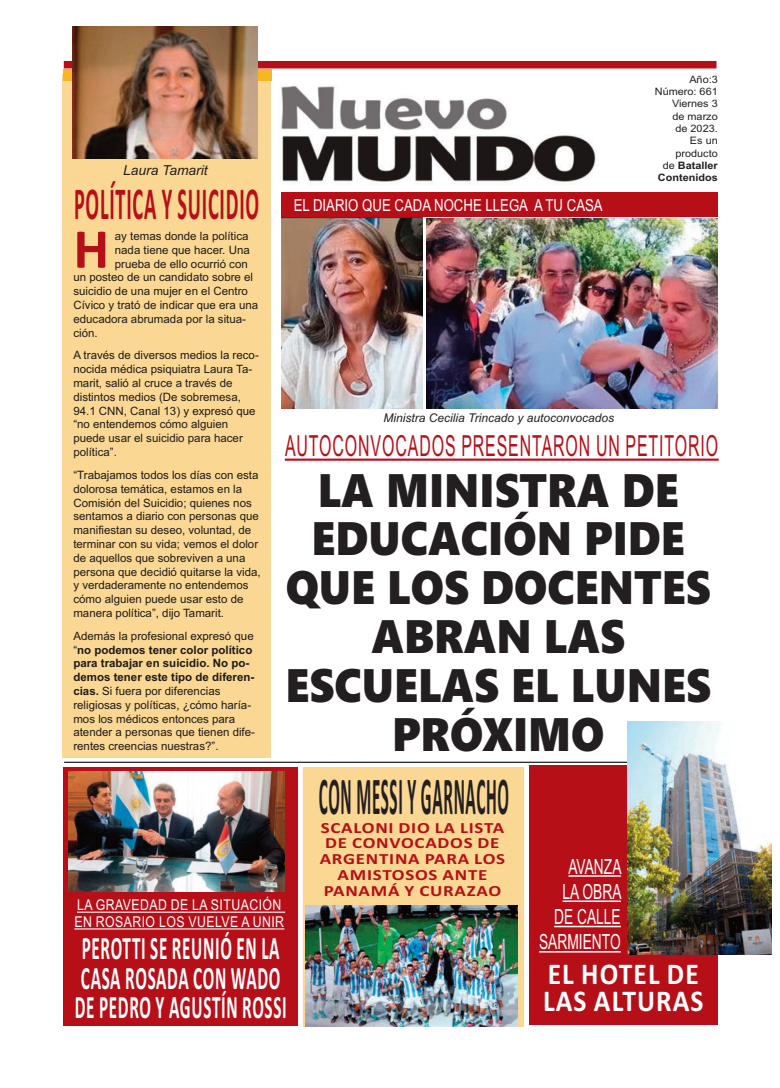
<style>
.page{position:relative;width:780px;height:1088px;background:#fff}
.page>*{position:absolute;margin:0;border:0;box-sizing:border-box;transform-origin:0 0}
.t1{font:700 56.75px "Calibri";color:#b70f17}
.t2{font:700 53.62px "Calibri";letter-spacing:.04em;color:#231f20;scale:.32 1}
.t3{font:46.88px/48.9px "Segoe UI Black";color:#231f20;text-align:center;scale:.93 1}
.t4{font:700 46px "Calibri";letter-spacing:.04em;color:#b70f17;scale:.44 1}
.t5{font:700 32.88px/29.2px "Calibri";letter-spacing:.04em;color:#fff;scale:.52 1}
.t6{font:700 30.25px/27px "Calibri";letter-spacing:.04em;color:#fff;scale:.91 1}
.t7{font:29px "Arial";letter-spacing:.055em;color:#b70f17;scale:.55 1}
.t8{font:20.88px/25.2px "Arial";color:#fff;text-align:right;scale:.66 1}
.t9{font:16.62px "Arial";color:#fff;scale:.8 1}
.t10{font:700 15.62px/15.8px "Calibri";letter-spacing:.04em;color:#b70f17;text-align:center;scale:1.21 1}
.t11{font:14.88px/16.8px "Arial";letter-spacing:.035em;color:#fff;scale:.83 1}
.t12{font:italic 13.75px "Arial";color:#231f20}
.t13{font:italic 12px "Arial";color:#231f20}
.t14{font:11.5px/13.8px "Arial";color:#1f1b1a}
.t15{font:10.25px/12.2px "Arial";color:#231f20;text-align:right;scale:1.06 1}
.s1{font-weight:700}
</style>
<div class="page">
<img style="left:281px;top:85px;width:315px;height:99px">
<img style="left:281px;top:218px;width:141px;height:191px">
<div style="left:64px;top:61px;width:652px;height:7px;background:#b70f17"></div>
<hr style="left:285px;top:459px;width:433px;height:2px;background:#b70f17">
<hr style="left:64px;top:762px;width:653px;height:1px;background:#231f20">
<div style="left:303px;top:767px;width:221px;height:259px;background:#fad793"></div>
<div style="left:63px;top:74px;width:208px;height:684px;background:#fad793"></div>
<div style="left:63px;top:767px;width:234px;height:258px;background:#b70f17"></div>
<div style="left:528px;top:766px;width:189px;height:259px;background:#b70f17"></div>
<div style="left:64px;top:69px;width:208px;height:11px;background:#f6b723"></div>
<img style="left:72px;top:27px;width:185px;height:132px">
<hr style="left:77px;top:911px;width:208px;height:2px;background:#fff">
<hr style="left:74px;top:928px;width:210px;height:1px;background:#fff">
<img style="left:628px;top:722px;width:143px;height:233px">
<div style="left:281px;top:192px;width:436px;height:25px;background:#b70f17"></div>
<img style="left:68px;top:772px;width:217px;height:119px">
<img style="left:426px;top:218px;width:291px;height:191px">
<img style="left:305px;top:905px;width:212px;height:121px">
<hr style="left:568px;top:875px;width:52px;height:2px;background:#fff">
<hr style="left:562px;top:900px;width:58px;height:2px;background:#fff">
<hr style="left:554px;top:926px;width:66px;height:1px;background:#fff">
<hr style="left:539px;top:951px;width:81px;height:1px;background:#fff">
<p class="t12" style="left:123px;top:165px;width:86px">Laura Tamarit</p>
<h3 class="t4" style="left:74px;top:176px;width:422px">POLÍTICA Y SUICIDIO</h3>
<h1 class="t1" style="left:73px;top:215px;width:37px">H</h1>
<p class="t14" style="left:115px;top:229px;width:135px">ay temas donde la política</p>
<p class="t14" style="left:115px;top:243px;width:136px">nada tiene que hacer. Una</p>
<p class="t14" style="left:115px;top:257px;width:134px">prueba de ello ocurrió con</p>
<p class="t14" style="left:73px;top:271px;width:181px">un posteo de un candidato sobre el</p>
<p class="t14" style="left:73px;top:284px;width:176px">suicidio de una mujer en el Centro</p>
<p class="t14" style="left:73px;top:298px;width:186px">Cívico y trató de indicar que era una</p>
<p class="t14" style="left:73px;top:312px;width:174px">educadora abrumada por la situa-</p>
<p class="t14" style="left:73px;top:326px;width:26px">ción.</p>
<p class="t14" style="left:73px;top:349px;width:187px">A través de diversos medios la reco&shy;nocida médica psiquiatra Laura Ta&shy;marit, salió al cruce a través de distintos medios (De sobremesa,<br>94.1 CNN, Canal 13) y expresó que “no entendemos cómo alguien puede usar el suicidio para hacer política”.</p>
<p class="t14" style="left:73px;top:468px;width:189px">“Trabajamos todos los días con esta dolorosa temática, estamos en la Comisión del Suicidio; quienes nos sentamos a diario con personas que manifiestan su deseo, voluntad, de terminar con su vida; vemos el dolor de aquellos que sobreviven a una persona que decidió quitarse la vida, y verdaderamente no entendemos cómo alguien puede usar esto de manera política”, dijo Tamarit.</p>
<p class="t14" style="left:73px;top:629px;width:183px">Además la profesional expresó que “<span class="s1">no podemos tener color político para trabajar en suicidio. No po&shy;demos tener este tipo de diferen&shy;cias.</span> Si fuera por diferencias religiosas y políticas, ¿cómo haría&shy;mos los médicos entonces para atender a personas que tienen dife&shy;rentes creencias nuestras?”.</p>
<h3 class="t9" style="left:294px;top:196px;width:388px">EL DIARIO QUE CADA NOCHE LLEGA A TU CASA</h3>
<p class="t15" style="left:655px;top:73px;width:61px">Año:3<br>Número: 661<br>Viernes 3<br>de marzo<br>de 2023.<br>Es un producto<br>de <span class="s1">Bataller<br>Contenidos</span></p>
<p class="t13" style="left:383px;top:414px;width:232px">Ministra Cecilia Trincado y autoconvocados</p>
<h3 class="t7" style="left:285px;top:430px;width:789px">AUTOCONVOCADOS PRESENTARON UN PETITORIO</h3>
<h3 class="t3" style="left:285px;top:463px;width:459px">LA MINISTRA DE<br>EDUCACIÓN PIDE<br>QUE LOS DOCENTES<br>ABRAN LAS<br>ESCUELAS EL LUNES<br>PRÓXIMO</h3>
<h2 class="t2" style="left:319px;top:764px;width:596px">CON MESSI Y GARNACHO</h2>
<p class="t11" style="left:74px;top:897px;width:254px">LA GRAVEDAD DE LA SITUACIÓN<br>EN ROSARIO LOS VUELVE A UNIR</p>
<h3 class="t5" style="left:75px;top:933px;width:409px">PEROTTI SE REUNIÓ EN LA<br>CASA ROSADA CON WADO<br>DE PEDRO Y AGUSTÍN ROSSI</h3>
<h3 class="t10" style="left:320px;top:819px;width:155px">SCALONI DIO LA LISTA<br>DE CONVOCADOS DE<br>ARGENTINA PARA LOS<br>AMISTOSOS ANTE<br>PANAMÁ Y CURAZAO</h3>
<h3 class="t8" style="left:539px;top:854px;width:126px">AVANZA<br>LA OBRA<br>DE CALLE<br>SARMIENTO</h3>
<h3 class="t6" style="left:543px;top:960px;width:178px">EL HOTEL DE<br>LAS ALTURAS</h3>
</div>
